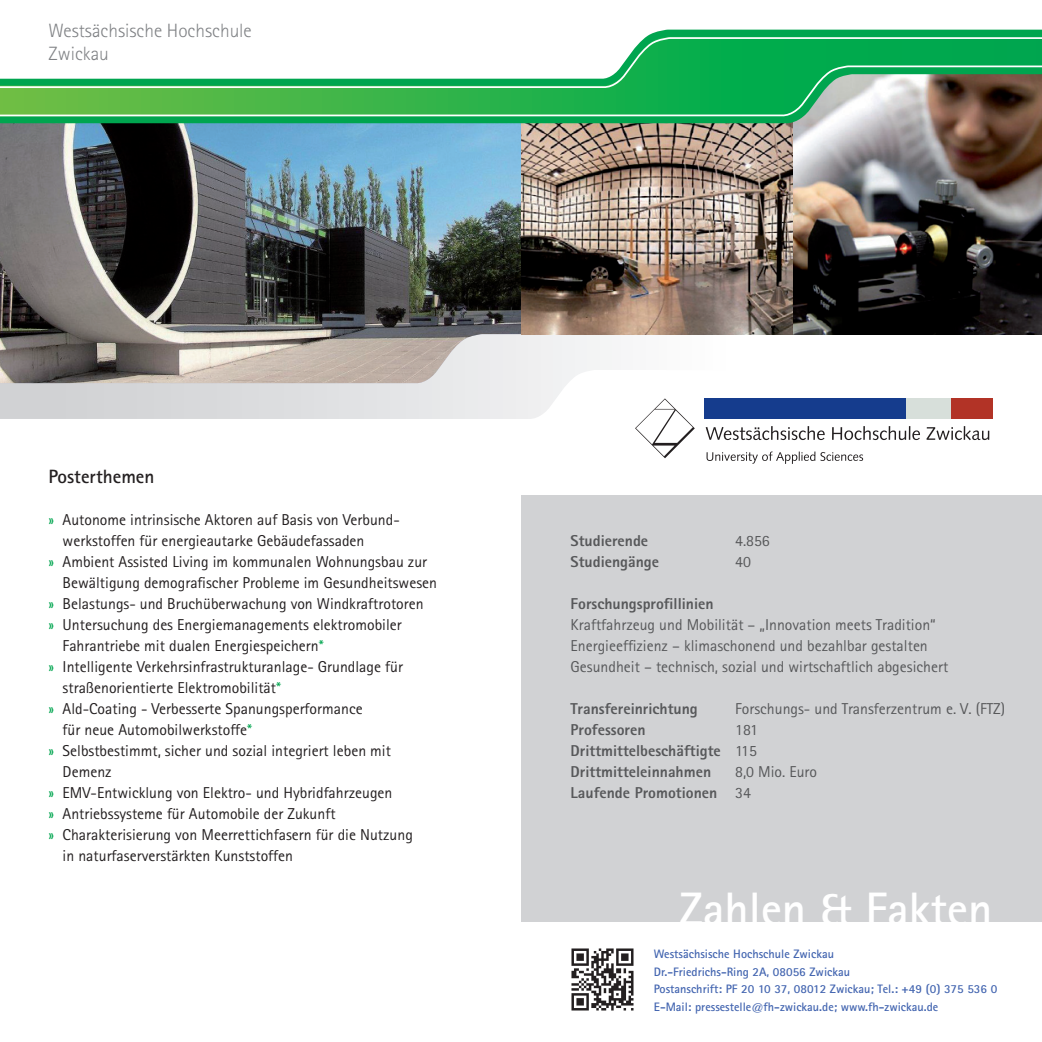
<style>
.page{position:relative;width:1042px;height:1042px;background:#fff}
.page>*{position:absolute;margin:0;border:0;box-sizing:border-box;transform-origin:0 0}
.t1{font:700 46.9px "Rotis Sans Serif";color:#fff}
.t2{font:300 19.25px/23.1px "Rotis Sans Serif";color:#808285}
.t3{font:700 19.25px "Rotis Sans Serif";color:#231f20}
.t4{font:15.75px "Rotis Sans Serif";color:#231f20}
.t5{font:15.75px/21px "Rotis Sans Serif";color:#57585a}
.t6{font:800 15.75px/21px "Rotis Sans Serif";color:#57585a;text-align:justify}
.t7{font:700 12.25px/17.5px "Rotis Sans Serif";color:#4365b0}
.s1{color:#00a54f}
.s2{font-weight:400}
</style>
<div class="page">
<svg style="left:0;top:383px;width:568px;height:36px;background:#dedfe0"></svg>
<svg style="left:521px;top:334px;width:521px;height:49px"></svg>
<img style="left:0;top:130px;width:521px;height:253px">
<img style="left:521px;top:130px;width:273px;height:204px">
<img style="left:794px;top:130px;width:248px;height:204px">
<svg style="left:0;top:29px;width:1042px;height:101px"></svg>
<svg style="left:0;top:36px;width:1042px;height:29px"></svg>
<svg style="left:0;top:65px;width:1042px;height:52px"></svg>
<div style="left:521px;top:495px;width:521px;height:426px;background:#d1d2d4"></div>
<div style="left:704px;top:398px;width:202px;height:21px;background:#153c8d"></div>
<div style="left:950px;top:398px;width:43px;height:21px;background:#b23326"></div>
<div style="left:906px;top:398px;width:44px;height:21px;background:#d7dfda"></div>
<svg style="left:705px;top:426px;width:120px;height:14px"></svg>
<svg style="left:832px;top:426px;width:88px;height:14px"></svg>
<svg style="left:926px;top:426px;width:63px;height:14px"></svg>
<svg style="left:706px;top:451px;width:157px;height:13px"></svg>
<svg style="left:635px;top:398px;width:60px;height:60px"></svg>
<img style="left:571px;top:948px;width:63px;height:63px">
<p class="t2" style="left:49px;top:18px;width:205px">Westsächsische Hochschule<br>Zwickau</p>
<p class="t3" style="left:49px;top:464px;width:107px">Posterthemen</p>
<p class="t4" style="left:49px;top:510px;width:353px"><span class="s1">»</span> Autonome intrinsische Aktoren auf Basis von Verbund-</p>
<p class="t4" style="left:63px;top:531px;width:303px">werkstoffen für energieautarke Gebäudefassaden</p>
<p class="t4" style="left:49px;top:552px;width:380px"><span class="s1">»</span> Ambient Assisted Living im kommunalen Wohnungsbau zur</p>
<p class="t4" style="left:63px;top:573px;width:376px">Bewältigung demografischer Probleme im Gesundheitswesen</p>
<p class="t4" style="left:49px;top:594px;width:376px"><span class="s1">»</span> Belastungs- und Bruchüberwachung von Windkraftrotoren</p>
<p class="t4" style="left:49px;top:615px;width:355px"><span class="s1">»</span> Untersuchung des Energiemanagements elektromobiler</p>
<p class="t4" style="left:63px;top:636px;width:262px">Fahrantriebe mit dualen Energiespeichern<span class="s1">*</span></p>
<p class="t4" style="left:49px;top:657px;width:356px"><span class="s1">»</span> Intelligente Verkehrsinfrastrukturanlage- Grundlage für</p>
<p class="t4" style="left:63px;top:678px;width:220px">straßenorientierte Elektromobilität<span class="s1">*</span></p>
<p class="t4" style="left:49px;top:699px;width:316px"><span class="s1">»</span> Ald-Coating - Verbesserte Spanungsperformance</p>
<p class="t4" style="left:63px;top:720px;width:191px">für neue Automobilwerkstoffe<span class="s1">*</span></p>
<p class="t4" style="left:49px;top:741px;width:344px"><span class="s1">»</span> Selbstbestimmt, sicher und sozial integriert leben mit</p>
<p class="t4" style="left:63px;top:762px;width:50px">Demenz</p>
<p class="t4" style="left:49px;top:783px;width:345px"><span class="s1">»</span> EMV-Entwicklung von Elektro- und Hybridfahrzeugen</p>
<p class="t4" style="left:49px;top:804px;width:288px"><span class="s1">»</span> Antriebssysteme für Automobile der Zukunft</p>
<p class="t4" style="left:49px;top:825px;width:366px"><span class="s1">»</span> Charakterisierung von Meerrettichfasern für die Nutzung</p>
<p class="t4" style="left:63px;top:846px;width:232px">in naturfaserverstärkten Kunststoffen</p>
<p class="t6" style="left:570px;top:530px;width:79px">Studierende</p>
<p class="t5" style="left:735px;top:530px;width:36px">4.856</p>
<p class="t6" style="left:570px;top:551px;width:90px">Studiengänge</p>
<p class="t5" style="left:735px;top:551px;width:17px">40</p>
<p class="t6" style="left:570px;top:593px;width:144px">Forschungsprofillinien</p>
<p class="t5" style="left:570px;top:614px;width:379px">Kraftfahrzeug und Mobilität – „Innovation meets Tradition“<br>Energieeffizienz – klimaschonend und bezahlbar gestalten<br>Gesundheit – technisch, sozial und wirtschaftlich abgesichert</p>
<p class="t6" style="left:570px;top:698px;width:129px">Transfereinrichtung</p>
<p class="t5" style="left:735px;top:698px;width:272px">Forschungs- und Transferzentrum e. V. (FTZ)</p>
<p class="t6" style="left:570px;top:719px;width:76px">Professoren</p>
<p class="t6" style="left:570px;top:719px;width:189px;text-indent:164px"><span class="s2">181<br></span>Drittmittelbeschäftigte <span class="s2">115<br></span>Drittmitteleinnahmen</p>
<p class="t6" style="left:570px;top:761px;width:248px;text-indent:164px"><span class="s2">8,0 Mio. Euro<br></span>Laufende Promotionen <span class="s2">34</span></p>
<h1 class="t1" style="left:679px;top:879px;width:314px">Zahlen &amp; Fakten</h1>
<p class="t7" style="left:654px;top:945px;width:345px">Westsächsische Hochschule Zwickau<br>Dr.-Friedrichs-Ring 2A, 08056 Zwickau<br>Postanschrift: PF 20 10 37, 08012 Zwickau; Tel.: +49 (0) 375 536 0<br>E-Mail: pressestelle@fh-zwickau.de; www.fh-zwickau.de</p>
</div>
